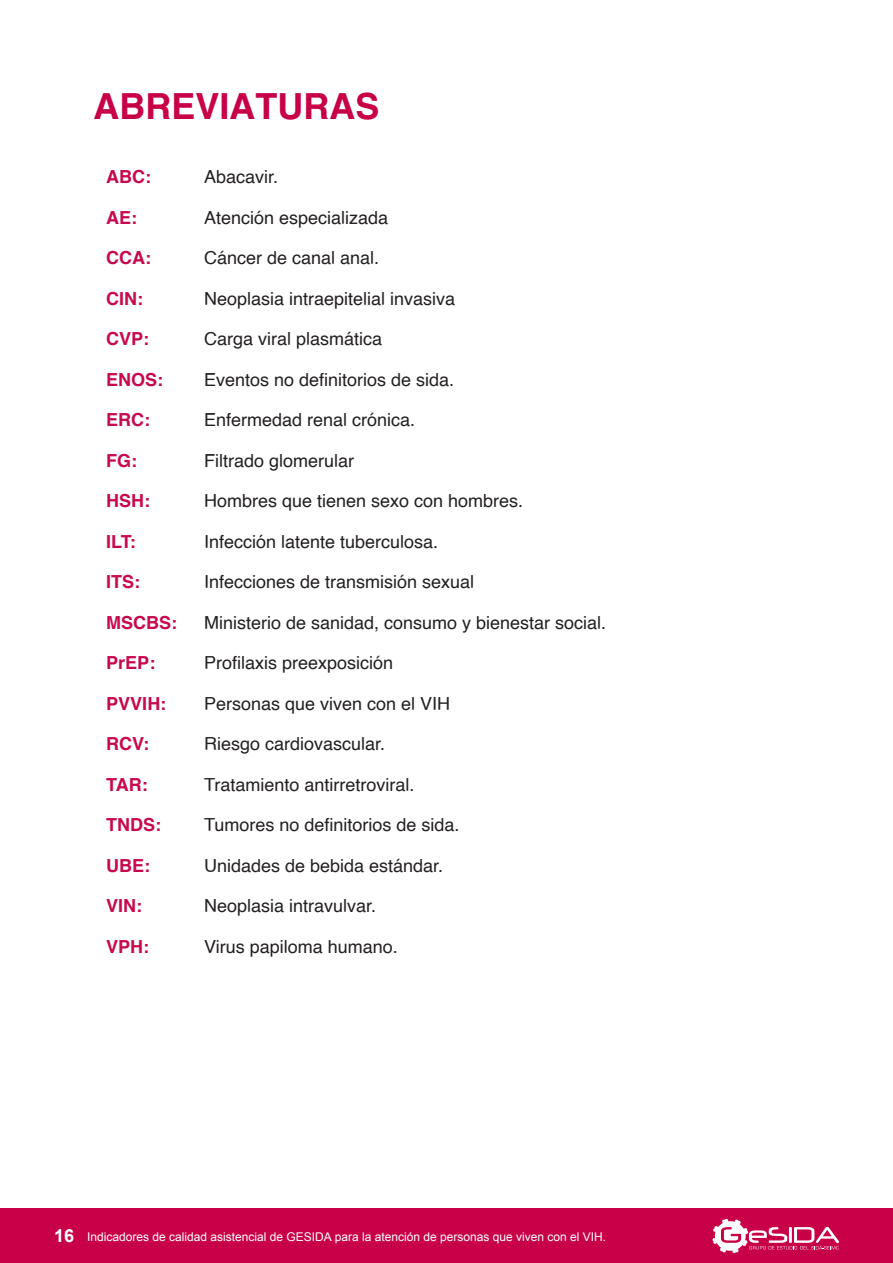
<style>
.page{position:relative;width:893px;height:1263px;background:#fff}
.page>*{position:absolute;margin:0;border:0;box-sizing:border-box;transform-origin:0 0}
.t1{font:700 36px "Helvetica LT Std";color:#c70048}
.t2{font:18px "Helvetica";color:#231f20}
.t3{font:700 18px "Helvetica";color:#c7094f}
.t4{font:12px "Arial";color:#fff}
.s1{font-weight:700;font-size:18px}
</style>
<div class="page">
<div style="left:0;top:1209px;width:893px;height:54px;background:#c70048"></div>
<svg style="left:712px;top:1219px;width:127px;height:34px"></svg>
<p class="t1" style="left:94px;top:85px;width:287px">ABREVIATURAS</p>
<p class="t3" style="left:106px;top:162px;width:46px">ABC:</p>
<p class="t3" style="left:106px;top:203px;width:32px">AE:</p>
<p class="t3" style="left:106px;top:243px;width:46px">CCA:</p>
<p class="t3" style="left:106px;top:284px;width:38px">CIN:</p>
<p class="t3" style="left:106px;top:324px;width:45px">CVP:</p>
<p class="t3" style="left:106px;top:365px;width:59px">ENOS:</p>
<p class="t3" style="left:106px;top:405px;width:45px">ERC:</p>
<p class="t3" style="left:106px;top:446px;width:32px">FG:</p>
<p class="t3" style="left:106px;top:486px;width:45px">HSH:</p>
<p class="t3" style="left:106px;top:527px;width:31px">ILT:</p>
<p class="t3" style="left:106px;top:567px;width:36px">ITS:</p>
<p class="t3" style="left:106px;top:608px;width:72px">MSCBS:</p>
<p class="t3" style="left:106px;top:648px;width:51px">PrEP:</p>
<p class="t3" style="left:106px;top:689px;width:62px">PVVIH:</p>
<p class="t3" style="left:106px;top:729px;width:45px">RCV:</p>
<p class="t3" style="left:106px;top:770px;width:43px">TAR:</p>
<p class="t3" style="left:106px;top:810px;width:56px">TNDS:</p>
<p class="t3" style="left:106px;top:851px;width:45px">UBE:</p>
<p class="t3" style="left:106px;top:891px;width:38px">VIN:</p>
<p class="t3" style="left:106px;top:932px;width:45px">VPH:</p>
<p class="t2" style="left:204px;top:163px;width:76px">Abacavir.</p>
<p class="t2" style="left:204px;top:203px;width:186px">Atención especializada</p>
<p class="t2" style="left:204px;top:244px;width:177px">Cáncer de canal anal.</p>
<p class="t2" style="left:204px;top:284px;width:253px">Neoplasia intraepitelial invasiva</p>
<p class="t2" style="left:204px;top:325px;width:180px">Carga viral plasmática</p>
<p class="t2" style="left:204px;top:365px;width:252px">Eventos no definitorios de sida.</p>
<p class="t2" style="left:204px;top:406px;width:213px">Enfermedad renal crónica.</p>
<p class="t2" style="left:204px;top:446px;width:152px">Filtrado glomerular</p>
<p class="t2" style="left:204px;top:487px;width:321px">Hombres que tienen sexo con hombres.</p>
<p class="t2" style="left:204px;top:527px;width:236px">Infección latente tuberculosa.</p>
<p class="t2" style="left:204px;top:568px;width:272px">Infecciones de transmisión sexual</p>
<p class="t2" style="left:204px;top:608px;width:404px">Ministerio de sanidad, consumo y bienestar social.</p>
<p class="t2" style="left:204px;top:649px;width:191px">Profilaxis preexposición</p>
<p class="t2" style="left:204px;top:689px;width:248px">Personas que viven con el VIH</p>
<p class="t2" style="left:204px;top:730px;width:183px">Riesgo cardiovascular.</p>
<p class="t2" style="left:204px;top:770px;width:212px">Tratamiento antirretroviral.</p>
<p class="t2" style="left:204px;top:811px;width:257px">Tumores no definitorios de sida.</p>
<p class="t2" style="left:204px;top:851px;width:241px">Unidades de bebida estándar.</p>
<p class="t2" style="left:204px;top:892px;width:174px">Neoplasia intravulvar.</p>
<p class="t2" style="left:204px;top:932px;width:195px">Virus papiloma humano.</p>
<p class="t4" style="left:54px;top:1229px;width:554px"><span class="s1">16</span> Indicadores de calidad asistencial de GESIDA para la atención de personas que viven con el VIH.</p>
</div>
